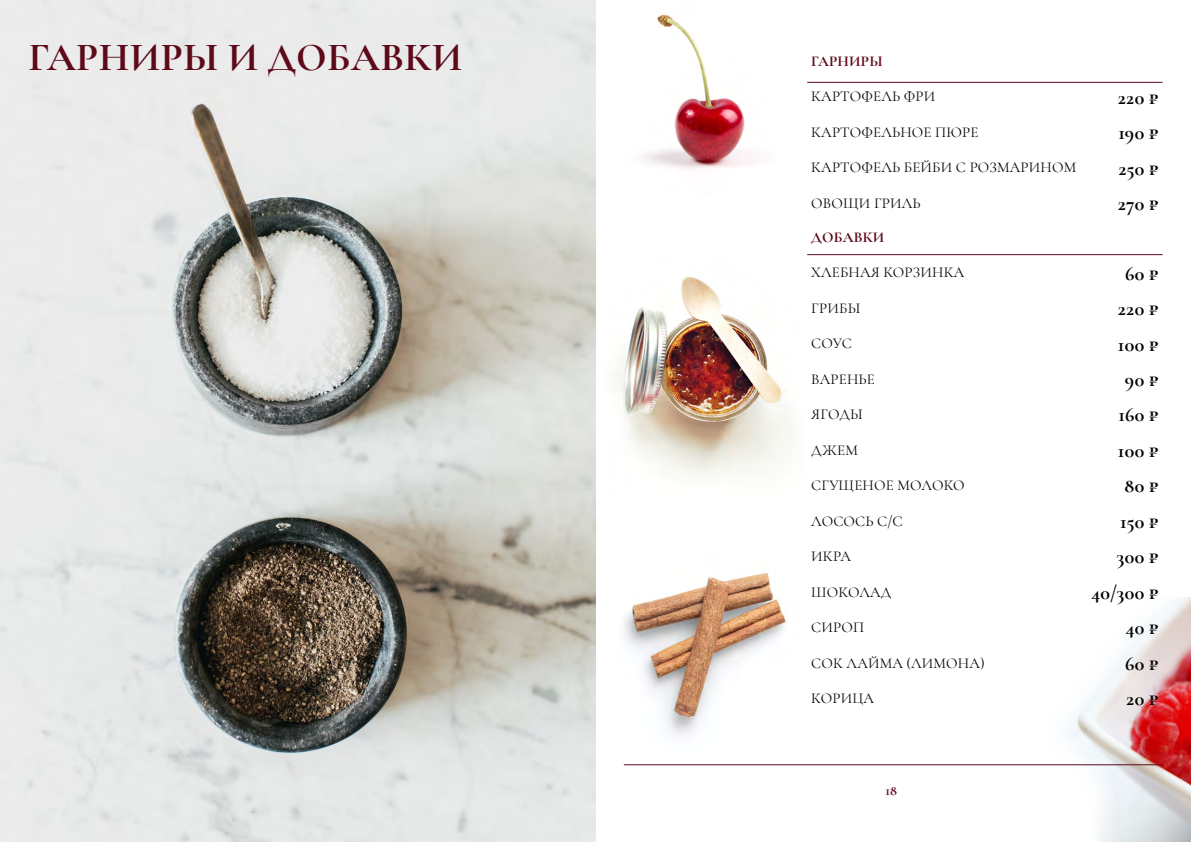
<style>
.page{position:relative;width:1191px;height:842px;background:#fff}
.page>*{position:absolute;margin:0;border:0;box-sizing:border-box;transform-origin:0 0}
.t1{font:700 40px "Cormorant Garamond";letter-spacing:.01em;color:#5e091a}
.t2{font:700 20px "Cormorant Garamond";letter-spacing:.02em;color:#000}
.t3{font:15px "Cormorant Garamond";letter-spacing:.01em;color:#000}
.t4{font:700 15px "Cormorant Garamond";letter-spacing:.01em;color:#5e091a}
.t5{font:700 14px "Cormorant Garamond";color:#5e091a}
</style>
<div class="page">
<img style="left:642px;top:14px;width:113px;height:155px">
<img style="left:614px;top:276px;width:180px;height:202px">
<img style="left:989px;top:597px;width:202px;height:245px">
<img style="left:623px;top:572px;width:163px;height:164px">
<img style="left:0;top:0;width:595px;height:842px">
<hr style="left:624px;top:764px;width:538px;height:1px;background:#5e091a">
<hr style="left:807px;top:82px;width:355px;height:1px;background:#5e091a">
<hr style="left:807px;top:254px;width:355px;height:1px;background:#5e091a">
<h1 class="t1" style="left:29px;top:33px;width:435px">ГАРНИРЫ И ДОБАВКИ</h1>
<p class="t4" style="left:811px;top:52px;width:73px">ГАРНИРЫ</p>
<p class="t3" style="left:811px;top:87px;width:126px">КАРТОФЕЛЬ ФРИ</p>
<h2 class="t2" style="left:1117px;top:85px;width:42px">220 ₽</h2>
<p class="t3" style="left:811px;top:123px;width:169px">КАРТОФЕЛЬНОЕ ПЮРЕ</p>
<h2 class="t2" style="left:1118px;top:120px;width:42px">190 ₽</h2>
<p class="t3" style="left:811px;top:158px;width:266px">КАРТОФЕЛЬ БЕЙБИ С РОЗМАРИНОМ</p>
<h2 class="t2" style="left:1118px;top:156px;width:42px">250 ₽</h2>
<p class="t3" style="left:811px;top:194px;width:111px">ОВОЩИ ГРИЛЬ</p>
<h2 class="t2" style="left:1117px;top:191px;width:42px">270 ₽</h2>
<p class="t4" style="left:811px;top:228px;width:75px">ДОБАВКИ</p>
<p class="t3" style="left:811px;top:263px;width:154px">ХЛЕБНАЯ КОРЗИНКА</p>
<h2 class="t2" style="left:1125px;top:261px;width:35px">60 ₽</h2>
<p class="t3" style="left:811px;top:299px;width:51px">ГРИБЫ</p>
<h2 class="t2" style="left:1117px;top:296px;width:42px">220 ₽</h2>
<p class="t3" style="left:811px;top:334px;width:42px">СОУС</p>
<h2 class="t2" style="left:1118px;top:332px;width:42px">100 ₽</h2>
<p class="t3" style="left:811px;top:370px;width:65px">ВАРЕНЬЕ</p>
<h2 class="t2" style="left:1125px;top:367px;width:35px">90 ₽</h2>
<p class="t3" style="left:811px;top:405px;width:53px">ЯГОДЫ</p>
<h2 class="t2" style="left:1118px;top:403px;width:42px">160 ₽</h2>
<p class="t3" style="left:811px;top:441px;width:48px">ДЖЕМ</p>
<h2 class="t2" style="left:1118px;top:438px;width:42px">100 ₽</h2>
<p class="t3" style="left:811px;top:476px;width:155px">СГУЩЕНОЕ МОЛОКО</p>
<h2 class="t2" style="left:1124px;top:474px;width:36px">80 ₽</h2>
<p class="t3" style="left:811px;top:512px;width:93px">ЛОСОСЬ С/C</p>
<h2 class="t2" style="left:1120px;top:509px;width:40px">150 ₽</h2>
<p class="t3" style="left:811px;top:547px;width:41px">ИКРА</p>
<h2 class="t2" style="left:1116px;top:545px;width:44px">300 ₽</h2>
<p class="t3" style="left:811px;top:583px;width:82px">ШОКОЛАД</p>
<h2 class="t2" style="left:1091px;top:580px;width:69px">40/300 ₽</h2>
<p class="t3" style="left:811px;top:618px;width:54px">СИРОП</p>
<h2 class="t2" style="left:1125px;top:616px;width:34px">40 ₽</h2>
<p class="t3" style="left:811px;top:654px;width:175px">СОК ЛАЙМА (ЛИМОНА)</p>
<h2 class="t2" style="left:1125px;top:651px;width:35px">60 ₽</h2>
<p class="t3" style="left:811px;top:689px;width:64px">КОРИЦА</p>
<h2 class="t2" style="left:1126px;top:687px;width:34px">20 ₽</h2>
<p class="t5" style="left:885px;top:782px;width:13px">18</p>
</div>
